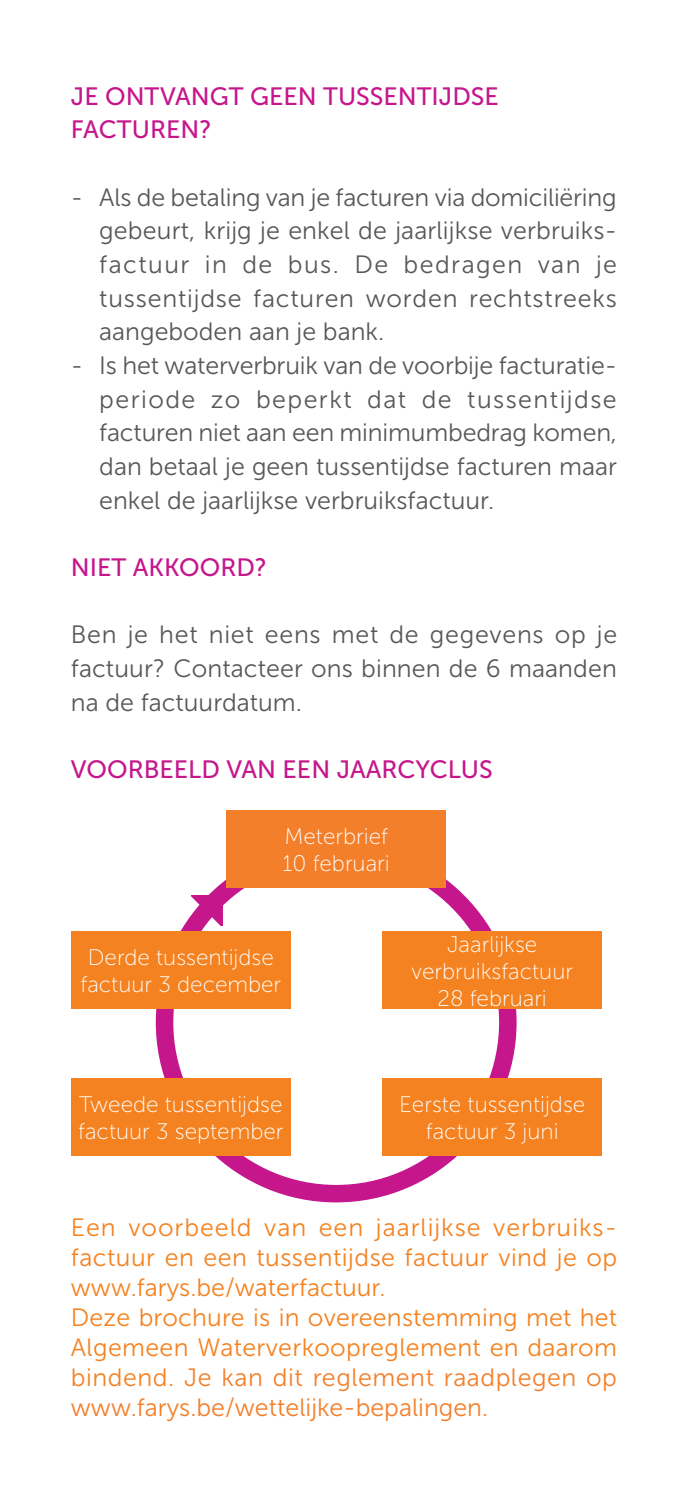
<style>
.page{position:relative;width:688px;height:1489px;background:#fff}
.page>*{position:absolute;margin:0;border:0;box-sizing:border-box;transform-origin:0 0}
.broodtekst{font:25px/33.8px "Museo Sans 300";color:#57585a;text-align:justify}
.kadertekst{font:25px/30px "Museo Sans 300";color:#f58220;text-align:justify}
.tussentitel{font:25px/33.8px "Museo Sans 500";color:#c5168c}
.t1{font:22.5px/27px "Museo Sans 100";color:#fff;text-align:center}
.s1{color:#f47f2a}
</style>
<div class="page">
<svg style="left:180px;top:894px;width:44px;height:37px"></svg>
<div style="left:156px;top:842px;width:360px;height:360px;border:18px solid #c5168c;border-radius:50%"></div>
<div style="left:71px;top:931px;width:220px;height:78px;background:#f58220"></div>
<div style="left:382px;top:931px;width:220px;height:78px;background:#f58220"></div>
<div style="left:382px;top:1078px;width:220px;height:78px;background:#f58220"></div>
<div style="left:71px;top:1078px;width:220px;height:78px;background:#f58220"></div>
<div style="left:226px;top:810px;width:220px;height:78px;background:#f47f2a"></div>
<p class="tussentitel" style="left:71px;top:79px;width:429px">JE ONTVANGT GEEN TUSSENTIJDSE<br>FACTUREN?</p>
<p class="broodtekst" style="left:99px;top:180px;width:519px;text-indent:-28px">- Als de betaling van je facturen via domiciliëring gebeurt, krijg je enkel de jaarlijkse verbruiks&shy;factuur in de bus. De bedragen van je tussentijdse facturen worden rechtstreeks aangeboden aan je bank.</p>
<p class="broodtekst" style="left:99px;top:349px;width:519px;text-indent:-28px">- Is het waterverbruik van de voorbije facturatie&shy;periode zo beperkt dat de tussentijdse facturen niet aan een minimumbedrag komen, dan betaal je geen tussentijdse facturen maar enkel de jaarlijkse verbruiksfactuur.</p>
<p class="tussentitel" style="left:71px;top:550px;width:198px">NIET AKKOORD?</p>
<p class="broodtekst" style="left:71px;top:618px;width:547px">Ben je het niet eens met de gegevens op je factuur? Contacteer ons binnen de 6 maanden na de factuurdatum.</p>
<p class="tussentitel" style="left:71px;top:752px;width:423px">VOORBEELD VAN EEN JAARCYCLUS</p>
<p class="t1" style="left:284px;top:823px;width:105px">Meterbrief</p>
<p class="t1" style="left:282px;top:850px;width:109px">10 februari</p>
<p class="t1" style="left:80px;top:944px;width:202px">Derde tussentijdse factuur 3 december</p>
<p class="t1" style="left:411px;top:930px;width:163px">Jaarlijkse verbruiksfactuur</p>
<p class="t1" style="left:437px;top:984px;width:111px">28 februari</p>
<p class="t1" style="left:78px;top:1091px;width:207px;text-align:left">Tweede tussentijdse factuur 3 september</p>
<p class="t1" style="left:399px;top:1091px;width:187px">Eerste tussentijdse factuur 3 juni</p>
<p class="kadertekst" style="left:71px;top:1211px;width:547px">Een voorbeeld van een jaarlijkse verbruiks&shy;factuur en een tussentijdse factuur vind je op www.farys.be/waterfactuur.</p>
<p class="kadertekst" style="left:71px;top:1301px;width:547px">Deze brochure is in overeenstemming met het Algemeen Waterverkoopreglement en daarom bindend. <span class="s1">Je kan dit reglement raadplegen op www.farys.be/wettelijke-bepalingen.</span></p>
</div>
